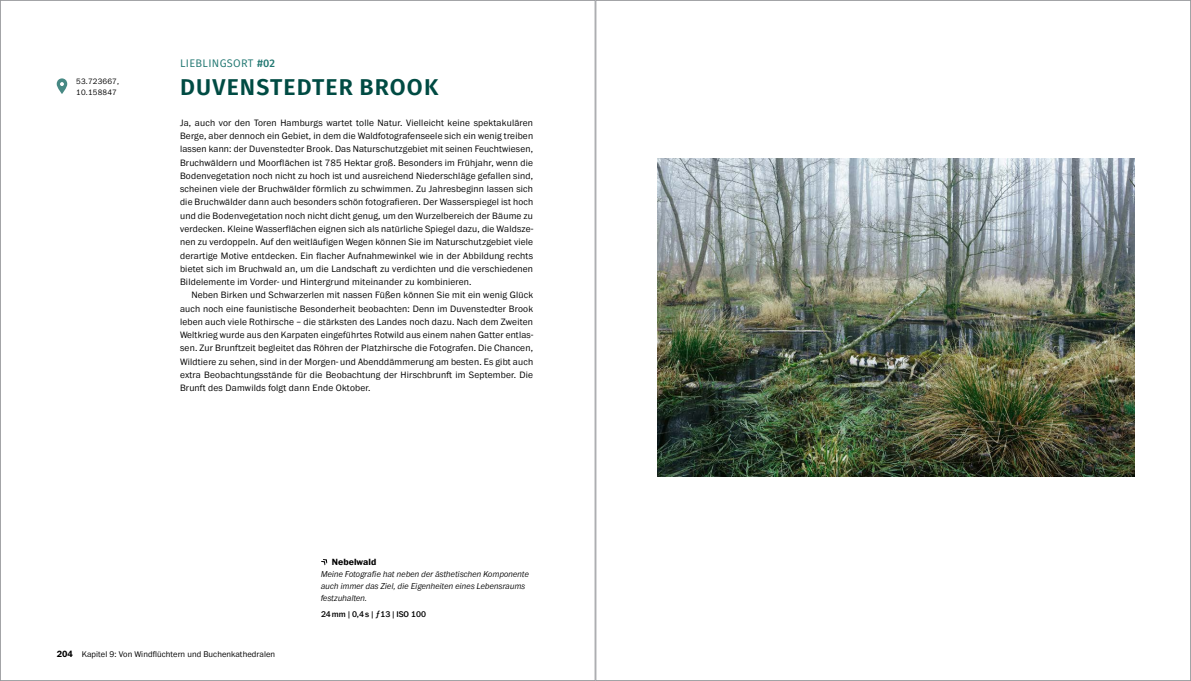
<style>
.page{position:relative;width:1191px;height:681px;background:#fff}
.page>*{position:absolute;margin:0;border:0;box-sizing:border-box;transform-origin:0 0}
.t1{font:600 23px "Fira Sans";letter-spacing:.05em;color:#004b43}
.t2{font:11px "Fira Sans";letter-spacing:.03em;color:#227872}
.t3{font:300 9.5px/13.3px "Franklin ITC Pro";letter-spacing:.02em;color:#000;text-align:justify}
.t4{font:700 9.2px "Franklin ITC Pro";letter-spacing:.005em;color:#000}
.t5{font:italic 300 8.8px/12px "Franklin ITC Pro";letter-spacing:.015em;color:#000}
.t6{font:300 8.5px "Franklin ITC Pro";letter-spacing:.01em;color:#000}
.t7{font:500 8.5px "Franklin ITC Pro";color:#000}
.t8{font:300 8px/11px "Franklin ITC Pro";letter-spacing:.02em;color:#000}
.s1{font-weight:500}
.s2{font-weight:700;font-size:9.2px}
</style>
<div class="page">
<svg style="left:0;top:0;width:595px;height:680px"></svg>
<img style="left:595px;top:0;width:596px;height:680px">
<p class="t8" style="left:76px;top:76px;width:44px">53.723667,<br>10.158847</p>
<p class="t2" style="left:180px;top:55px;width:96px">LIEBLINGSORT <span class="s1">#02</span></p>
<h1 class="t1" style="left:180px;top:68px;width:260px">DUVENSTEDTER BROOK</h1>
<p class="t3" style="left:180px;top:116px;width:354px">Ja, auch vor den Toren Hamburgs wartet tolle Natur. Vielleicht keine spektakulären Berge, aber dennoch ein Gebiet, in dem die Waldfotografenseele sich ein wenig treiben lassen kann: der Duvenstedter Brook. Das Naturschutzgebiet mit seinen Feuchtwiesen, Bruchwäldern und Moorflächen ist 785 Hektar groß. Besonders im Frühjahr, wenn die Bodenvegetation noch nicht zu hoch ist und ausreichend Niederschläge gefallen sind, scheinen viele der Bruchwälder förmlich zu schwimmen. Zu Jahresbeginn lassen sich die Bruchwälder dann auch besonders schön fotografieren. Der Wasserspiegel ist hoch und die Bodenvegetation noch nicht dicht genug, um den Wurzelbereich der Bäume zu verdecken. Kleine Wasserflächen eignen sich als natürliche Spiegel dazu, die Waldsze&shy;nen zu verdoppeln. Auf den weitläufigen Wegen können Sie im Naturschutzgebiet viele derartige Motive entdecken. Ein flacher Aufnahmewinkel wie in der Abbildung rechts bietet sich im Bruchwald an, um die Landschaft zu verdichten und die verschiedenen Bildelemente im Vorder- und Hintergrund miteinander zu kombinieren.</p>
<p class="t3" style="left:180px;top:289px;width:354px;text-indent:11px">Neben Birken und Schwarzerlen mit nassen Füßen können Sie mit ein wenig Glück auch noch eine faunistische Besonderheit beobachten: Denn im Duvenstedter Brook leben auch viele Rothirsche – die stärksten des Landes noch dazu. Nach dem Zweiten Weltkrieg wurde aus den Karpaten eingeführtes Rotwild aus einem nahen Gatter entlas&shy;sen. Zur Brunftzeit begleitet das Röhren der Platzhirsche die Fotografen. Die Chancen, Wildtiere zu sehen, sind in der Morgen- und Abenddämmerung am besten. Es gibt auch extra Beobachtungsstände für die Beobachtung der Hirschbrunft im September. Die Brunft des Damwilds folgt dann Ende Oktober.</p>
<p class="t4" style="left:332px;top:556px;width:46px">Nebelwald</p>
<p class="t5" style="left:321px;top:568px;width:209px">Meine Fotografie hat neben der ästhetischen Komponente auch immer das Ziel, die Eigenheiten eines Lebensraums festzuhalten.</p>
<p class="t7" style="left:321px;top:608px;width:107px">24 mm | 0,4 s | ƒ13 | ISO 100</p>
<p class="t6" style="left:57px;top:649px;width:220px"><span class="s2">204</span> Kapitel 9: Von Windflüchtern und Buchenkathedralen</p>
</div>
